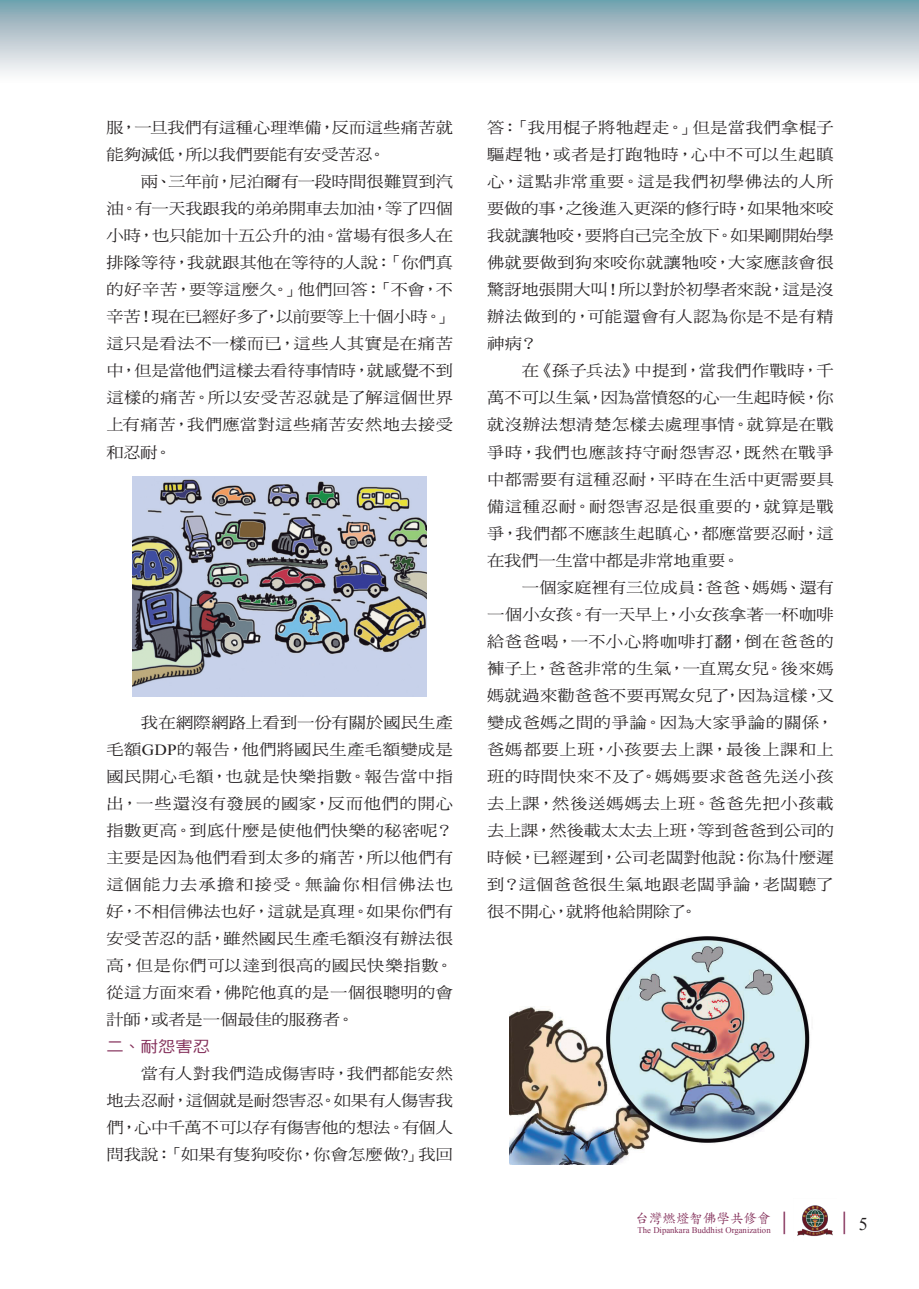
<style>
.page{position:relative;width:919px;height:1289px;background:#fff}
.page>*{position:absolute;margin:0;border:0;box-sizing:border-box;transform-origin:0 0}
.t1{font:22.5px "DF Ming Std W7";color:#832e59}
.內文{font:15.6px/27px "DF Ming Std W5";letter-spacing:.01em;color:#231f20;text-align:justify;scale:1.11 1}
.內文-2{font:15.6px/27px "DF Ming Std W5";letter-spacing:-.01em;color:#231f20;scale:1.11 1}
.內文黑體-不縮{font:15.6px "DF Hei Std W5";color:#832e59;scale:1.11 1}
.t2{font:13.5px "DF Kai Shu Std W5";color:#832e59}
.t3{font:8.7px "Times New Roman";color:#832e59}
.s1{font-family:"Times New Roman"}
.s2{font-family:"Times New Roman";font-size:18px;color:#231f20}
</style>
<div class="page">
<img style="left:797px;top:1205px;width:36px;height:31px">
<svg style="left:0;top:0;width:918px;height:74px;background:#b8cad1"></svg>
<img style="left:133px;top:476px;width:293px;height:221px">
<img style="left:509px;top:936px;width:301px;height:228px">
<p class="內文-2" style="left:106px;top:114px;width:314px">服，一旦我們有這種心理準備，反而這些痛苦就能夠減低，所以我們要能有安受苦忍。</p>
<p class="內文" style="left:106px;top:168px;width:314px;text-indent:34px">兩、三年前，尼泊爾有一段時間很難買到汽油。有一天我跟我的弟弟開車去加油，等了四個小時，也只能加十五公升的油。當場有很多人在排隊等待，我就跟其他在等待的人說：「你們真的好辛苦，要等這麼久。」他們回答：「不會，不辛苦！現在已經好多了，以前要等上十個小時。」這只是看法不一樣而已，這些人其實是在痛苦中，但是當他們這樣去看待事情時，就感覺不到這樣的痛苦。所以安受苦忍就是了解這個世界上有痛苦，我們應當對這些痛苦安然地去接受和忍耐。</p>
<p class="內文" style="left:106px;top:708px;width:314px;text-indent:34px">我在網際網路上看到一份有關於國民生產毛額<span class="s1">GDP</span>的報告，他們將國民生產毛額變成是國民開心毛額，也就是快樂指數。報告當中指出，一些還沒有發展的國家，反而他們的開心指數更高。到底什麼是使他們快樂的秘密呢？主要是因為他們看到太多的痛苦，所以他們有這個能力去承擔和接受。無論你相信佛法也好，不相信佛法也好，這就是真理。如果你們有安受苦忍的話，雖然國民生產毛額沒有辦法很高，但是你們可以達到很高的國民快樂指數。從這方面來看，佛陀他真的是一個很聰明的會計師，或者是一個最佳的服務者。</p>
<p class="內文黑體-不縮" style="left:106px;top:1037px;width:95px">二、耐怨害忍</p>
<p class="內文" style="left:106px;top:1059px;width:314px;text-indent:34px">當有人對我們造成傷害時，我們都能安然地去忍耐，這個就是耐怨害忍。如果有人傷害我們，心中千萬不可以存有傷害他的想法。有個人問我說：「如果有隻狗咬你，你會怎麼做<span class="s1">?</span>」我回</p>
<p class="內文" style="left:487px;top:114px;width:314px">答：「我用棍子將牠趕走。」但是當我們拿棍子驅趕牠，或者是打跑牠時，心中不可以生起瞋心，這點非常重要。這是我們初學佛法的人所要做的事，之後進入更深的修行時，如果牠來咬我就讓牠咬，要將自己完全放下。如果剛開始學佛就要做到狗來咬你就讓牠咬，大家應該會很驚訝地張開大叫！所以對於初學者來說，這是沒辦法做到的，可能還會有人認為你是不是有精神病？</p>
<p class="內文" style="left:487px;top:357px;width:314px;text-indent:34px">在《孫子兵法》中提到，當我們作戰時，千萬不可以生氣，因為當憤怒的心一生起時候，你就沒辦法想清楚怎樣去處理事情。就算是在戰爭時，我們也應該持守耐怨害忍，既然在戰爭中都需要有這種忍耐，平時在生活中更需要具備這種忍耐。耐怨害忍是很重要的，就算是戰爭，我們都不應該生起瞋心，都應當要忍耐，這在我們一生當中都是非常地重要。</p>
<p class="內文" style="left:487px;top:573px;width:314px;text-indent:34px">一個家庭裡有三位成員：爸爸、媽媽、還有一個小女孩。有一天早上，小女孩拿著一杯咖啡給爸爸喝，一不小心將咖啡打翻，倒在爸爸的褲子上，爸爸非常的生氣，一直罵女兒。後來媽媽就過來勸爸爸不要再罵女兒了，因為這樣，又變成爸媽之間的爭論。因為大家爭論的關係，爸媽都要上班，小孩要去上課，最後上課和上班的時間快來不及了。媽媽要求爸爸先送小孩去上課，然後送媽媽去上班。爸爸先把小孩載去上課，然後載太太去上班，等到爸爸到公司的時候，已經遲到，公司老闆對他說：你為什麼遲到？這個爸爸很生氣地跟老闆爭論，老闆聽了很不開心，就將他給開除了。</p>
<p class="t2" style="left:635px;top:1210px;width:136px">台灣燃燈智佛學共修會</p>
<p class="t3" style="left:637px;top:1223px;width:134px">The Dipankara Buddhist Organization</p>
<h1 class="t1" style="left:773px;top:1210px;width:24px">｜</h1>
<h1 class="t1" style="left:833px;top:1210px;width:36px">｜<span class="s2">5</span></h1>
</div>
